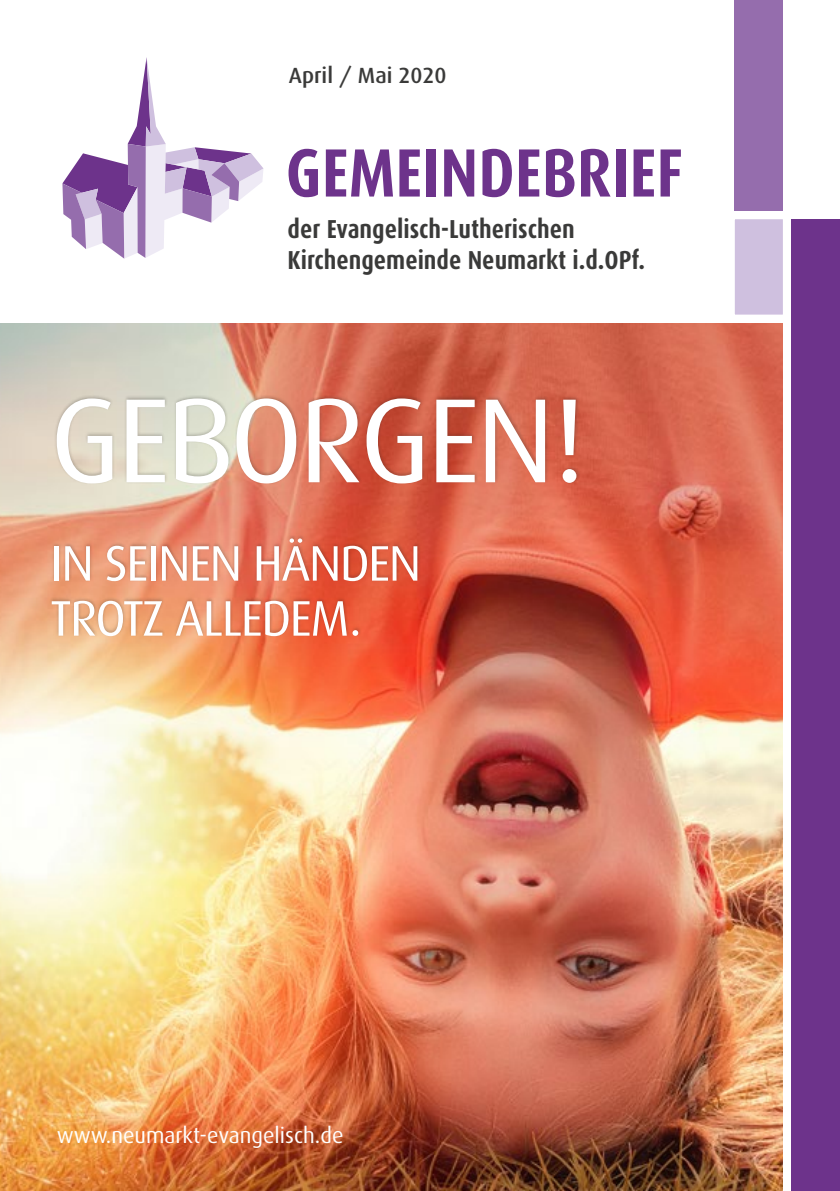
<style>
.page{position:relative;width:840px;height:1191px;background:#fff}
.page>*{position:absolute;margin:0;border:0;box-sizing:border-box;transform-origin:0 0}
.t1{font:120px "Dax";letter-spacing:-.03em;color:#fff}
.t2{font:50px/55px "Dax";letter-spacing:-.03em;color:#fff}
.t3{font:700 26px/30.4px "Dax Condensed";color:#3a3a39}
.t4{font:22px "Dax";color:#fff}
.t5{font:500 22px "Dax";color:#3a3a39}
</style>
<div class="page">
<svg style="left:720px;top:206px;width:63px;height:122px"></svg>
<div style="left:734px;top:0;width:48px;height:210px;background:#956dad"></div>
<div style="left:791px;top:219px;width:48px;height:972px;background:#6d338b"></div>
<img style="left:0;top:324px;width:782px;height:867px">
<svg style="left:288px;top:149px;width:30px;height:48px"></svg>
<svg style="left:325px;top:149px;width:68px;height:47px"></svg>
<svg style="left:399px;top:149px;width:20px;height:47px"></svg>
<div style="left:426px;top:149px;width:9px;height:47px;background:#6d338b"></div>
<svg style="left:444px;top:149px;width:30px;height:47px"></svg>
<svg style="left:482px;top:149px;width:29px;height:48px"></svg>
<svg style="left:519px;top:149px;width:20px;height:47px"></svg>
<svg style="left:546px;top:149px;width:28px;height:48px"></svg>
<svg style="left:581px;top:149px;width:29px;height:47px"></svg>
<div style="left:615px;top:149px;width:10px;height:47px;background:#6d338b"></div>
<svg style="left:633px;top:149px;width:20px;height:47px"></svg>
<svg style="left:660px;top:149px;width:20px;height:47px"></svg>
<svg style="left:62px;top:57px;width:201px;height:202px"></svg>
<div style="left:49px;top:394px;width:531px;height:243px;background:#181716;opacity:.25"></div>
<p class="t5" style="left:289px;top:63px;width:159px">April / Mai 2020</p>
<p class="t3" style="left:287px;top:214px;width:358px">der Evangelisch-Lutherischen<br>Kirchengemeinde Neumarkt i.d.OPf.</p>
<h1 class="t1" style="left:50px;top:374px;width:536px">GEBORGEN!</h1>
<h2 class="t2" style="left:50px;top:536px;width:372px">IN SEINEN HÄNDEN<br>TROTZ ALLEDEM.</h2>
<p class="t4" style="left:57px;top:1123px;width:288px">www.neumarkt-evangelisch.de</p>
</div>
